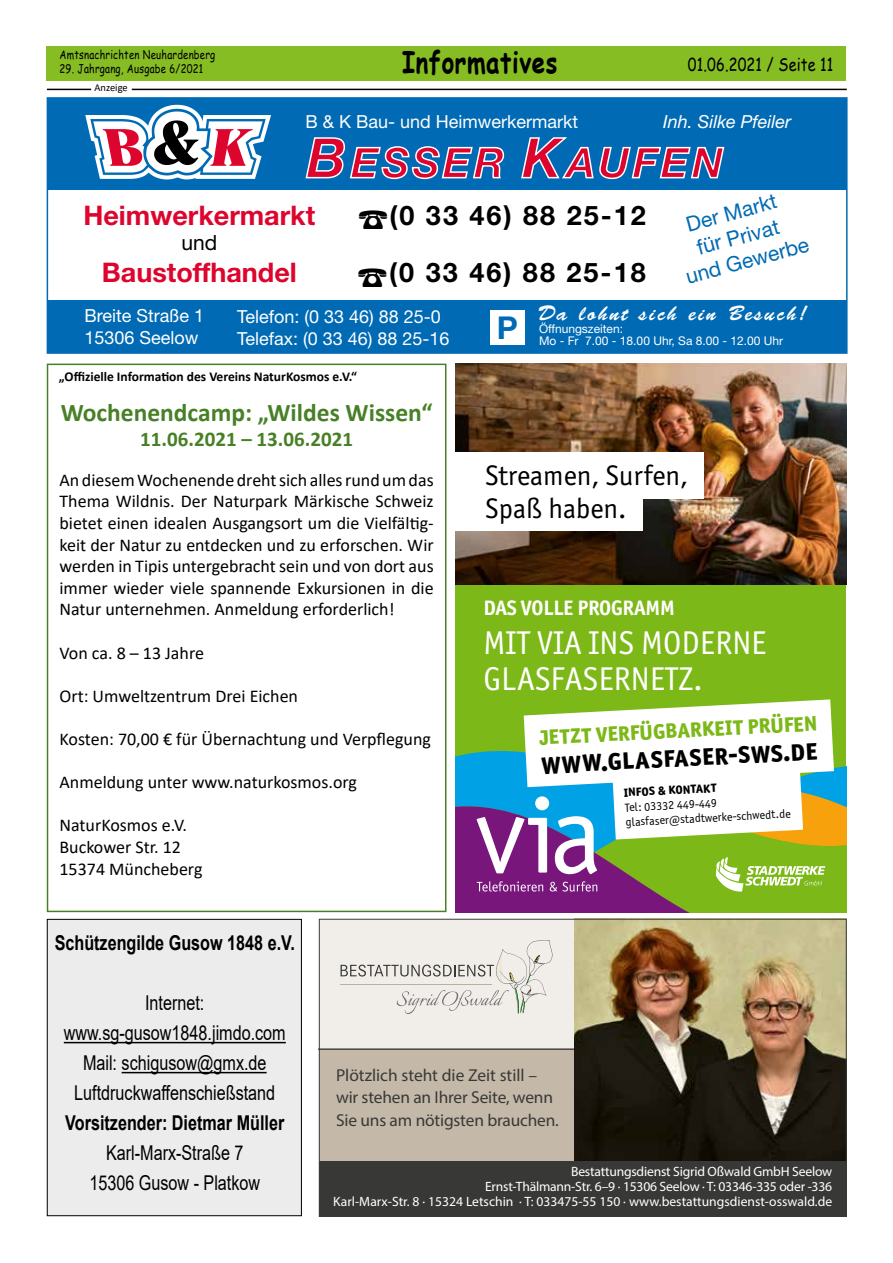
<style>
.page{position:relative;width:893px;height:1263px;background:#fff}
.page>*{position:absolute;margin:0;border:0;box-sizing:border-box;transform-origin:0 0}
.t1{font:italic 700 42px "Helvetica Neue";letter-spacing:.075em;color:#dd052e}
.t2{font:33px/36px "Officina Sans ITC Pro";color:#fff}
.t3{font:700 31.5px "Helvetica Neue";color:#006ab4}
.t4{font:700 30px "Comic Sans MS";letter-spacing:.025em;color:#000;scale:.8 1}
.t5{font:28.35px/32.7px "Officina Sans ITC Pro";color:#000}
.t6{font:700 27px "Helvetica Neue";color:#dd052e}
.t7{font:700 27px/57.4px "Helvetica Neue";letter-spacing:.075em;color:#000}
.t8{font:700 25.5px "Calibri";color:#488027}
.t9{font:24px "Officina Sans Extra Bold ITC";color:#000}
.t10{font:21px/25.2px "Helvetica Neue";color:#006ab4;text-align:center}
.t11{font:21px "Officina Sans Extra Bold ITC";color:#7cb817}
.t12{font:21px "Brush Script Std";letter-spacing:.11em;color:#fff}
.t13{font:700 21px "Calibri";color:#488027}
.t14{font:700 21px "Officina Sans ITC Pro";letter-spacing:-.01em;color:#fff}
.t15{font:21px "Helvetica Neue";color:#000}
.t16{font:20.4px/30px "Arial";color:#000;text-align:center;scale:.79 1}
.t17{font:700 20.4px "Arial";color:#000;scale:.79 1}
.t18{font:18px/21.6px "Calibri";color:#000;text-align:justify}
.t19{font:18px/21.6px "Helvetica Neue";color:#fff}
.t20{font:18px "Comic Sans MS";letter-spacing:.01em;color:#000;scale:.8 1}
.t21{font:italic 18px "Helvetica Neue";color:#fff}
.t22{font:17.25px/22.5px "Myriad Pro";letter-spacing:-.01em;color:#383937}
.t23{font:13.5px/15px "Myriad Pro";letter-spacing:-.015em;color:#fff;text-align:right}
.t24{font:700 13.5px "Calibri";color:#000}
.t25{font:12px "Comic Sans MS";letter-spacing:.025em;color:#000;scale:.8 1}
.t26{font:12px/12px "Helvetica Neue";color:#fff}
.t27{font:12px/14.4px "Officina Sans ITC Pro";color:#000}
.t28{font:12px "Officina Sans Extra Bold ITC";color:#000}
.t29{font:10.5px "Calibri";color:#000}
.s1{font-size:55.5px}
</style>
<div class="page">
<div style="left:47px;top:47px;width:799px;height:34px;background:#86bd23"></div>
<div style="left:47px;top:919px;width:254px;height:297px;background:#ececec"></div>
<div style="left:47px;top:919px;width:255px;height:297px;border:1px solid #000"></div>
<hr style="left:64px;top:1042px;width:222px;height:1px;background:#000">
<hr style="left:122px;top:1072px;width:145px;height:1px;background:#000">
<div style="left:47px;top:99px;width:800px;height:91px;background:#006ab4"></div>
<svg style="left:85px;top:105px;width:186px;height:74px"></svg>
<svg style="left:305px;top:137px;width:200px;height:43px"></svg>
<svg style="left:521px;top:137px;width:204px;height:43px"></svg>
<div style="left:47px;top:301px;width:800px;height:52px;background:#006ab4"></div>
<div style="left:490px;top:310px;width:34px;height:34px;background:#fff"></div>
<hr style="left:47px;top:89px;width:44px;height:1px;background:#000">
<hr style="left:132px;top:89px;width:715px;height:1px;background:#000">
<div style="left:319px;top:972px;width:298px;height:197px;background:#c4b8a8"></div>
<div style="left:319px;top:919px;width:292px;height:130px;background:#f1eeea"></div>
<img style="left:574px;top:921px;width:270px;height:240px">
<hr style="left:319px;top:1049px;width:255px;height:1px;background:#000">
<div style="left:319px;top:1161px;width:527px;height:55px;background:#383937"></div>
<svg style="left:340px;top:940px;width:212px;height:74px"></svg>
<hr style="left:340px;top:984px;width:152px;height:1px;background:#bcaf9d">
<div style="left:319px;top:919px;width:527px;height:297px;border:1px solid #383937"></div>
<div style="left:455px;top:567px;width:391px;height:345px;background:#7cb817"></div>
<img style="left:455px;top:364px;width:391px;height:220px">
<div style="left:455px;top:484px;width:187px;height:47px;background:#fff"></div>
<div style="left:455px;top:452px;width:249px;height:47px;background:#fff"></div>
<svg style="left:455px;top:699px;width:391px;height:214px"></svg>
<div style="left:47px;top:364px;width:399px;height:548px;border:2px solid #488027"></div>
<h3 class="t4" style="left:402px;top:39px;width:196px">Informatives</h3>
<p class="t25" style="left:60px;top:46px;width:196px">Amtsnachrichten Neuhardenberg</p>
<p class="t25" style="left:60px;top:60px;width:181px">29. Jahrgang, Ausgabe 6/2021</p>
<p class="t20" style="left:688px;top:52px;width:183px">01.06.2021 / Seite 11</p>
<p class="t29" style="left:95px;top:80px;width:35px">Anzeige</p>
<p class="t19" style="left:305px;top:110px;width:274px">B &amp; K Bau- und Heimwerkermarkt</p>
<p class="t21" style="left:663px;top:110px;width:129px">Inh. Silke Pfeiler</p>
<h1 class="t1" style="left:307px;top:137px;width:418px"><span class="s1">B</span>ESSER <span class="s1">K</span>AUFEN</h1>
<p class="t10" style="left:670px;top:216px;width:128px;rotate:-15deg">Der Markt<br>für Privat<br>und Gewerbe</p>
<h3 class="t7" style="left:389px;top:186px;width:258px">(0 33 46) 88 25-12 (0 33 46) 88 25-18</h3>
<h3 class="t3" style="left:497px;top:309px;width:23px">P</h3>
<h3 class="t6" style="left:83px;top:198px;width:233px">Heimwerkermarkt</h3>
<p class="t15" style="left:181px;top:230px;width:37px">und</p>
<h3 class="t6" style="left:102px;top:256px;width:196px">Baustoffhandel</h3>
<p class="t12" style="left:538px;top:301px;width:271px">Da lohnt sich ein Besuch!</p>
<p class="t26" style="left:539px;top:322px;width:246px">Öffnungszeiten:<br>Mo - Fr 7.00 - 18.00 Uhr, Sa 8.00 - 12.00 Uhr</p>
<p class="t19" style="left:85px;top:305px;width:121px">Breite Straße 1<br>15306 Seelow</p>
<p class="t19" style="left:237px;top:305px;width:214px">Telefon: (0 33 46) 88 25-0<br>Telefax: (0 33 46) 88 25-16</p>
<p class="t24" style="left:59px;top:367px;width:300px">„Offizielle Information des Vereins NaturKosmos e.V.“</p>
<h3 class="t8" style="left:61px;top:394px;width:373px">Wochenendcamp: „Wildes Wissen“</h3>
<p class="t13" style="left:140px;top:424px;width:214px">11.06.2021 – 13.06.2021</p>
<p class="t18" style="left:60px;top:469px;width:376px">An diesem Wochenende dreht sich alles rund um das Thema Wildnis. Der Naturpark Märkische Schweiz bietet einen idealen Ausgangsort um die Vielfältig&shy;keit der Natur zu entdecken und zu erforschen. Wir werden in Tipis untergebracht sein und von dort aus immer wieder viele spannende Exkursionen in die Natur unternehmen. Anmeldung erforderlich!</p>
<p class="t18" style="left:60px;top:641px;width:146px">Von ca. 8 – 13 Jahre</p>
<p class="t18" style="left:60px;top:685px;width:240px">Ort: Umweltzentrum Drei Eichen</p>
<p class="t18" style="left:60px;top:728px;width:373px">Kosten: 70,00 € für Übernachtung und Verpflegung</p>
<p class="t18" style="left:60px;top:771px;width:299px">Anmeldung unter www.naturkosmos.org</p>
<p class="t18" style="left:60px;top:814px;width:144px;text-align:left">NaturKosmos e.V.<br>Buckower Str. 12<br>15374 Müncheberg</p>
<p class="t17" style="left:55px;top:929px;width:306px">Schützengilde Gusow 1848 e.V.</p>
<h3 class="t5" style="left:485px;top:459px;width:205px">Streamen, Surfen,<br>Spaß haben.</h3>
<p class="t14" style="left:483px;top:595px;width:193px">DAS VOLLE PROGRAMM</p>
<h2 class="t2" style="left:483px;top:625px;width:285px">MIT VIA INS MODERNE<br>GLASFASERNETZ.</h2>
<p class="t11" style="left:538px;top:722px;width:280px;rotate:-3deg">JETZT VERFÜGBARKEIT PRÜFEN</p>
<h3 class="t9" style="left:541px;top:747px;width:278px;rotate:-3deg">WWW.GLASFASER-SWS.DE</h3>
<p class="t28" style="left:624px;top:784px;width:94px;rotate:-3deg">INFOS &amp; KONTAKT</p>
<p class="t27" style="left:624px;top:800px;width:167px;rotate:-3deg">Tel: 03332 449-449 glasfaser@stadtwerke-schwedt.de</p>
<p class="t16" style="left:64px;top:988px;width:282px">Internet: www.sg-gusow1848.jimdo.com<br>Mail: schigusow@gmx.de<br>Luftdruckwaffenschießstand</p>
<p class="t17" style="left:65px;top:1109px;width:279px">Vorsitzender: Dietmar Müller</p>
<p class="t16" style="left:89px;top:1138px;width:218px">Karl-Marx-Straße 7<br>15306 Gusow - Platkow</p>
<p class="t22" style="left:336px;top:1063px;width:224px">Plötzlich steht die Zeit still – wir stehen an Ihrer Seite, wenn<br>Sie uns am nötigsten brauchen.</p>
<p class="t23" style="left:333px;top:1164px;width:500px">Bestattungsdienst Sigrid Oßwald GmbH Seelow<br>Ernst-Thälmann-Str. 6–9 · 15306 Seelow · T: 03346-335 oder -336<br>Karl-Marx-Str. 8 · 15324 Letschin · T: 033475-55 150 · www.bestattungsdienst-osswald.de</p>
</div>
